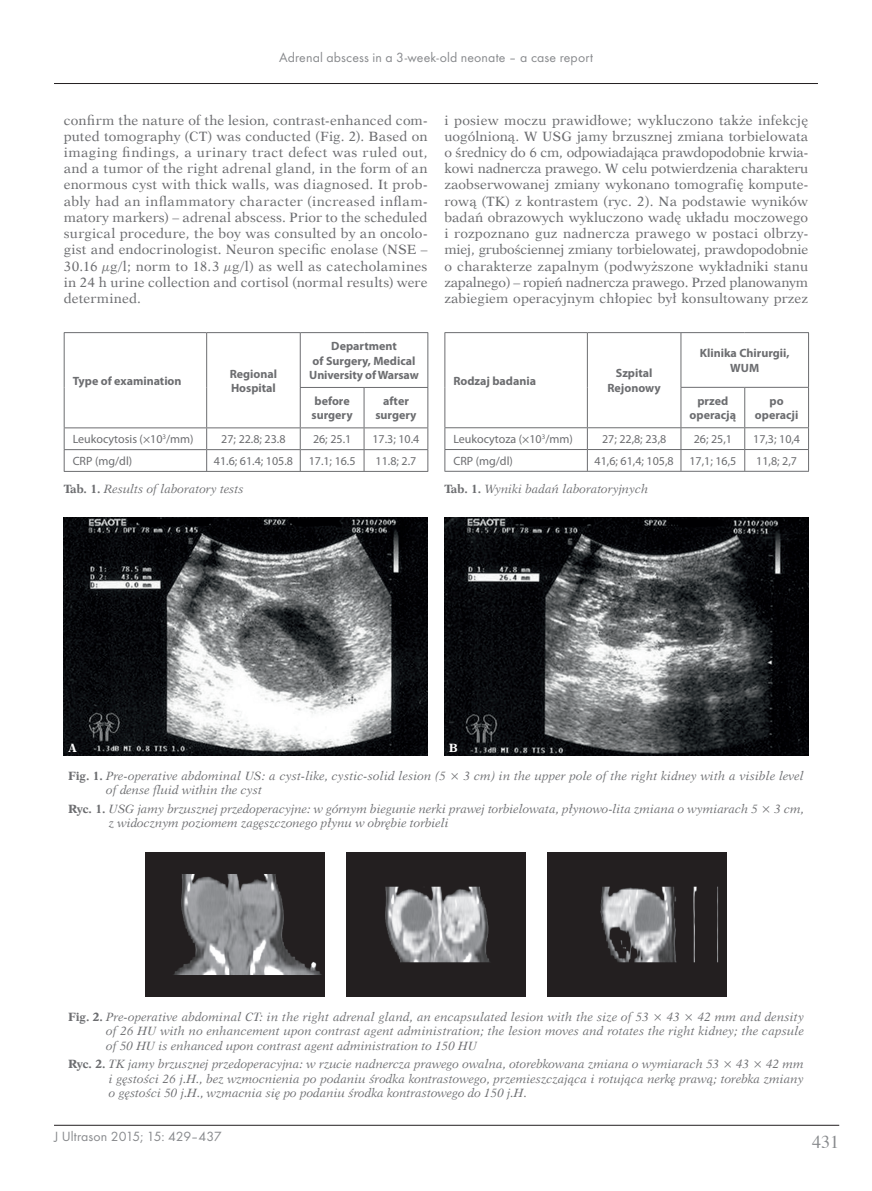
<style>
.page{position:relative;width:872px;height:1191px;background:#fff}
.page>*{position:absolute;margin:0;border:0;box-sizing:border-box;transform-origin:0 0}
.t1{font:18px "Times";color:#888a8d}
.t2{font:13.8px "Futura TCE";letter-spacing:.01em;color:#888a8d}
.t3{font:13.5px/16.2px "Dutch 823 EU";letter-spacing:.005em;color:#6c6d70;text-align:justify}
.t4{font:italic 12px/14.4px "Dutch 823 EU";color:#6c6d70}
.t5{font:12px "Myriad Pro";color:#6c6d70}
.t6{font:700 12px/14.4px "Myriad Pro";color:#6c6d70;text-align:center}
.t7{font:700 12px "Dutch 823 EU";color:#fff}
.s1{font-weight:700;font-style:normal}
</style>
<div class="page">
<hr style="left:54px;top:1125px;width:785px;height:1px;background:#231f20">
<hr style="left:54px;top:83px;width:764px;height:1px;background:#231f20">
<img style="left:64px;top:517px;width:363px;height:239px">
<img style="left:444px;top:517px;width:364px;height:239px">
<img style="left:146px;top:852px;width:178px;height:144px">
<img style="left:347px;top:852px;width:178px;height:144px">
<img style="left:547px;top:852px;width:179px;height:144px">
<hr style="left:444px;top:332px;width:143px;height:1px;background:#6c6d70">
<hr style="left:444px;top:333px;width:1px;height:54px;background:#6c6d70">
<hr style="left:587px;top:332px;width:94px;height:1px;background:#6c6d70">
<hr style="left:587px;top:333px;width:1px;height:54px;background:#6c6d70">
<hr style="left:444px;top:387px;width:1px;height:40px;background:#6c6d70">
<hr style="left:587px;top:387px;width:1px;height:40px;background:#6c6d70">
<hr style="left:681px;top:332px;width:63px;height:1px;background:#6c6d70">
<hr style="left:680px;top:333px;width:1px;height:54px;background:#6c6d70">
<hr style="left:744px;top:332px;width:65px;height:1px;background:#6c6d70">
<hr style="left:808px;top:333px;width:1px;height:54px;background:#6c6d70">
<hr style="left:680px;top:387px;width:64px;height:1px;background:#6c6d70">
<hr style="left:680px;top:388px;width:1px;height:39px;background:#6c6d70">
<hr style="left:744px;top:387px;width:65px;height:1px;background:#6c6d70">
<hr style="left:744px;top:388px;width:1px;height:39px;background:#6c6d70">
<hr style="left:808px;top:388px;width:1px;height:39px;background:#6c6d70">
<hr style="left:444px;top:427px;width:143px;height:1px;background:#6c6d70">
<hr style="left:587px;top:427px;width:94px;height:1px;background:#6c6d70">
<hr style="left:681px;top:427px;width:63px;height:1px;background:#6c6d70">
<hr style="left:744px;top:427px;width:65px;height:1px;background:#6c6d70">
<hr style="left:444px;top:449px;width:143px;height:1px;background:#6c6d70">
<svg style="left:444px;top:428px;width:1px;height:43px"></svg>
<hr style="left:587px;top:449px;width:94px;height:1px;background:#6c6d70">
<svg style="left:587px;top:428px;width:1px;height:43px"></svg>
<hr style="left:681px;top:449px;width:63px;height:1px;background:#6c6d70">
<svg style="left:680px;top:428px;width:1px;height:43px"></svg>
<hr style="left:744px;top:449px;width:65px;height:1px;background:#6c6d70">
<svg style="left:744px;top:428px;width:1px;height:43px"></svg>
<svg style="left:808px;top:428px;width:1px;height:43px"></svg>
<hr style="left:444px;top:471px;width:365px;height:1px;background:#6c6d70">
<hr style="left:64px;top:332px;width:143px;height:1px;background:#6c6d70">
<hr style="left:64px;top:333px;width:1px;height:54px;background:#6c6d70">
<hr style="left:207px;top:332px;width:93px;height:1px;background:#6c6d70">
<hr style="left:206px;top:333px;width:1px;height:54px;background:#6c6d70">
<hr style="left:64px;top:387px;width:1px;height:40px;background:#6c6d70">
<hr style="left:206px;top:387px;width:1px;height:40px;background:#6c6d70">
<hr style="left:300px;top:332px;width:64px;height:1px;background:#6c6d70">
<hr style="left:300px;top:333px;width:1px;height:54px;background:#6c6d70">
<hr style="left:364px;top:332px;width:64px;height:1px;background:#6c6d70">
<hr style="left:427px;top:333px;width:1px;height:54px;background:#6c6d70">
<hr style="left:300px;top:387px;width:64px;height:1px;background:#6c6d70">
<hr style="left:300px;top:388px;width:1px;height:39px;background:#6c6d70">
<hr style="left:364px;top:387px;width:64px;height:1px;background:#6c6d70">
<hr style="left:364px;top:388px;width:1px;height:39px;background:#6c6d70">
<hr style="left:427px;top:388px;width:1px;height:39px;background:#6c6d70">
<hr style="left:64px;top:427px;width:143px;height:1px;background:#6c6d70">
<hr style="left:207px;top:427px;width:93px;height:1px;background:#6c6d70">
<hr style="left:300px;top:427px;width:64px;height:1px;background:#6c6d70">
<hr style="left:364px;top:427px;width:64px;height:1px;background:#6c6d70">
<hr style="left:64px;top:449px;width:143px;height:1px;background:#6c6d70">
<svg style="left:64px;top:428px;width:1px;height:43px"></svg>
<hr style="left:207px;top:449px;width:93px;height:1px;background:#6c6d70">
<svg style="left:206px;top:428px;width:1px;height:43px"></svg>
<hr style="left:300px;top:449px;width:64px;height:1px;background:#6c6d70">
<svg style="left:300px;top:428px;width:1px;height:43px"></svg>
<hr style="left:364px;top:449px;width:64px;height:1px;background:#6c6d70">
<svg style="left:364px;top:428px;width:1px;height:43px"></svg>
<svg style="left:427px;top:428px;width:1px;height:43px"></svg>
<hr style="left:64px;top:471px;width:364px;height:1px;background:#6c6d70">
<p class="t2" style="left:279px;top:51px;width:315px">Adrenal abscess in a 3-week-old neonate – a case report</p>
<p class="t3" style="left:64px;top:112px;width:365px">confirm the nature of the lesion, contrast-enhanced com&shy;puted tomography (CT) was conducted (Fig. 2). Based on imaging findings, a urinary tract defect was ruled out, and a tumor of the right adrenal gland, in the form of an enormous cyst with thick walls, was diagnosed. It prob&shy;ably had an inflammatory character (increased inflam&shy;matory markers) – adrenal abscess. Prior to the scheduled surgical procedure, the boy was consulted by an oncolo&shy;gist and endocrinologist. Neuron specific enolase (NSE – 30.16 μg/l; norm to 18.3 μg/l) as well as catecholamines in 24 h urine collection and cortisol (normal results) were determined.</p>
<p class="t3" style="left:444px;top:112px;width:365px">i posiew moczu prawidłowe; wykluczono także infekcję uogólnioną. W USG jamy brzusznej zmiana torbielowata o średnicy do 6 cm, odpowiadająca prawdopodobnie krwia&shy;kowi nadnercza prawego. W celu potwierdzenia charakteru zaobserwowanej zmiany wykonano tomografię kompute&shy;rową (TK) z kontrastem (ryc. 2). Na podstawie wyników badań obrazowych wykluczono wadę układu moczowego i rozpoznano guz nadnercza prawego w postaci olbrzy&shy;miej, grubościennej zmiany torbielowatej, prawdopodobnie o charakterze zapalnym (podwyższone wykładniki stanu zapalnego) – ropień nadnercza prawego. Przed planowanym zabiegiem operacyjnym chłopiec był konsultowany przez</p>
<p class="t6" style="left:73px;top:374px;width:110px">Type of examination</p>
<p class="t6" style="left:230px;top:367px;width:49px;text-align:left">Regional<br>Hospital</p>
<p class="t6" style="left:309px;top:340px;width:111px">Department<br>of Surgery, Medical<br>University of Warsaw</p>
<p class="t6" style="left:311px;top:395px;width:43px;text-align:left">before surgery</p>
<p class="t6" style="left:375px;top:395px;width:43px">after surgery</p>
<p class="t5" style="left:73px;top:434px;width:122px">Leukocytosis (×10<sup>3</sup>/mm)</p>
<p class="t5" style="left:221px;top:434px;width:66px">27; 22.8; 23.8</p>
<p class="t5" style="left:313px;top:434px;width:40px">26; 25.1</p>
<p class="t5" style="left:372px;top:434px;width:48px">17.3; 10.4</p>
<p class="t5" style="left:73px;top:456px;width:61px">CRP (mg/dl)</p>
<p class="t5" style="left:214px;top:456px;width:81px">41.6; 61.4; 105.8</p>
<p class="t5" style="left:309px;top:456px;width:48px">17.1; 16.5</p>
<p class="t5" style="left:375px;top:456px;width:42px">11.8; 2.7</p>
<p class="t4" style="left:64px;top:481px;width:181px"><span class="s1">Tab. 1.</span> Results of laboratory tests</p>
<p class="t6" style="left:453px;top:374px;width:84px">Rodzaj badania</p>
<p class="t6" style="left:607px;top:367px;width:55px">Szpital<br>Rejonowy</p>
<p class="t6" style="left:700px;top:347px;width:91px">Klinika Chirurgii,<br>WUM</p>
<p class="t6" style="left:689px;top:394px;width:48px">przed operacją</p>
<p class="t6" style="left:755px;top:394px;width:45px">po operacji</p>
<p class="t5" style="left:453px;top:434px;width:121px">Leukocytoza (×10<sup>3</sup>/mm)</p>
<p class="t5" style="left:602px;top:434px;width:66px">27; 22,8; 23,8</p>
<p class="t5" style="left:693px;top:434px;width:40px">26; 25,1</p>
<p class="t5" style="left:753px;top:434px;width:48px">17,3; 10,4</p>
<p class="t5" style="left:453px;top:456px;width:61px">CRP (mg/dl)</p>
<p class="t5" style="left:594px;top:456px;width:81px">41,6; 61,4; 105,8</p>
<p class="t5" style="left:689px;top:456px;width:48px">17,1; 16,5</p>
<p class="t5" style="left:756px;top:456px;width:42px">11,8; 2,7</p>
<p class="t4" style="left:444px;top:481px;width:205px"><span class="s1">Tab. 1.</span> Wyniki badań laboratoryjnych</p>
<p class="t7" style="left:68px;top:740px;width:10px">A</p>
<p class="t7" style="left:449px;top:740px;width:11px">B</p>
<p class="t4" style="left:106px;top:768px;width:699px;text-indent:-38px"><span class="s1">Fig. 1.</span> Pre-operative abdominal US: a cyst-like, cystic-solid lesion (5 × 3 cm) in the upper pole of the right kidney with a visible level of dense fluid within the cyst</p>
<p class="t4" style="left:109px;top:801px;width:696px;text-indent:-41px"><span class="s1">Ryc. 1.</span> USG jamy brzusznej przedoperacyjne: w górnym biegunie nerki prawej torbielowata, płynowo-lita zmiana o wymiarach 5 × 3 cm, z widocznym poziomem zagęszczonego płynu w obrębie torbieli</p>
<p class="t4" style="left:106px;top:1009px;width:699px;text-align:justify;text-indent:-38px"><span class="s1">Fig. 2.</span> Pre-operative abdominal CT: in the right adrenal gland, an encapsulated lesion with the size of 53 × 43 × 42 mm and density of 26 HU with no enhancement upon contrast agent administration; the lesion moves and rotates the right kidney; the capsule of 50 HU is enhanced upon contrast agent administration to 150 HU</p>
<p class="t4" style="left:109px;top:1056px;width:696px;text-align:justify;text-indent:-41px"><span class="s1">Ryc. 2.</span> TK jamy brzusznej przedoperacyjna: w rzucie nadnercza prawego owalna, otorebkowana zmiana o wymiarach 53 × 43 × 42 mm i gęstości 26 j.H., bez wzmocnienia po podaniu środka kontrastowego, przemieszczająca i rotująca nerkę prawą; torebka zmiany o gęstości 50 j.H., wzmacnia się po podaniu środka kontrastowego do 150 j.H.</p>
<p class="t2" style="left:54px;top:1130px;width:169px">J Ultrason 2015; 15: 429–437</p>
<h1 class="t1" style="left:812px;top:1134px;width:28px">431</h1>
</div>
